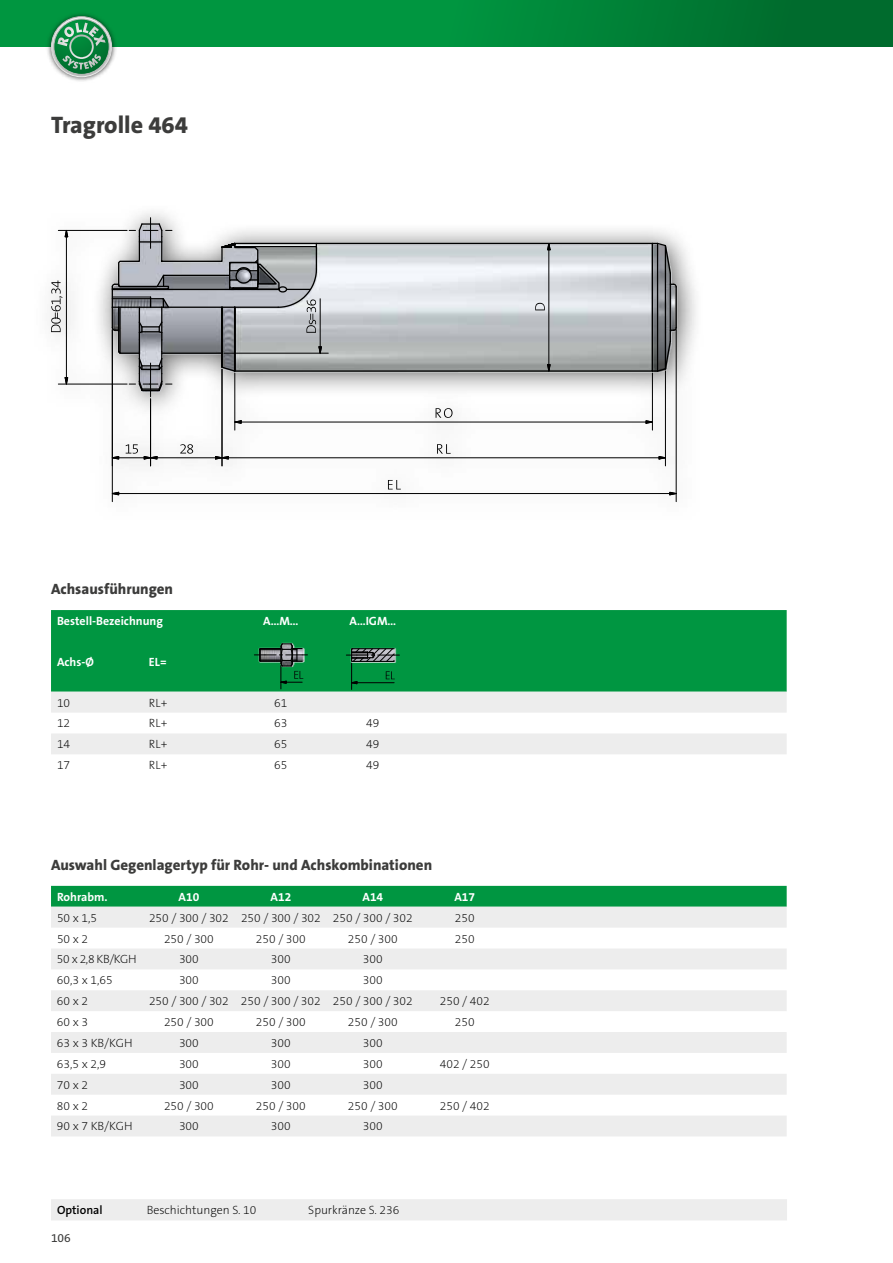
<style>
.page{position:relative;width:893px;height:1263px;background:#fff}
.page>*{position:absolute;margin:0;border:0;box-sizing:border-box;transform-origin:0 0}
.t1{font:800 24px "The Sans B8";color:#3c3c3b}
.t2{font:800 15px "The Sans B8";color:#3c3c3b}
.t3{font:200 12px "The Sans B2";color:#000}
.t4{font:700 12px "The Sans B7";color:#fff}
.t5{font:600 12px "The Sans B6";color:#000}
.t6{font:12px "The Sans B5 Plain";color:#3c3c3b}
</style>
<div class="page">
<div style="left:0;top:0;width:893px;height:47px;background:linear-gradient(to right,#00a346,#006f2f)"></div>
<img style="left:45px;top:10px;width:73px;height:71px">
<svg style="left:51px;top:16px;width:61px;height:61px;background:#59a378"></svg>
<div style="left:51px;top:1199px;width:736px;height:21px;background:#ededed"></div>
<div style="left:51px;top:886px;width:736px;height:21px;background:#009641"></div>
<svg style="left:51px;top:907px;width:736px;height:229px;fill:#ededed"></svg>
<img style="left:104px;top:212px;width:580px;height:208px">
<svg style="left:322px;top:242px;width:332px;height:130px;background:#c6cace"></svg>
<hr style="left:670px;top:273px;width:1px;height:68px;background:#000">
<hr style="left:665px;top:246px;width:1px;height:123px;background:#000">
<hr style="left:652px;top:243px;width:1px;height:128px;background:#000">
<hr style="left:657px;top:243px;width:1px;height:128px;background:#000">
<svg style="left:652px;top:340px;width:20px;height:33px"></svg>
<svg style="left:652px;top:242px;width:20px;height:33px"></svg>
<hr style="left:675px;top:287px;width:2px;height:41px;background:#000">
<svg style="left:671px;top:326px;width:6px;height:5px"></svg>
<svg style="left:671px;top:283px;width:6px;height:5px"></svg>
<svg style="left:51px;top:280px;width:12px;height:52px"></svg>
<svg style="left:535px;top:303px;width:10px;height:7px"></svg>
<svg style="left:436px;top:408px;width:16px;height:10px"></svg>
<svg style="left:437px;top:444px;width:14px;height:10px"></svg>
<svg style="left:388px;top:480px;width:13px;height:9px"></svg>
<svg style="left:180px;top:444px;width:13px;height:10px"></svg>
<svg style="left:64px;top:229px;width:4px;height:9px"></svg>
<svg style="left:64px;top:377px;width:5px;height:7px"></svg>
<hr style="left:66px;top:237px;width:1px;height:141px;background:#000">
<hr style="left:58px;top:230px;width:69px;height:1px;background:#000">
<hr style="left:58px;top:384px;width:69px;height:1px;background:#000">
<svg style="left:547px;top:240px;width:4px;height:11px"></svg>
<svg style="left:547px;top:364px;width:4px;height:10px"></svg>
<hr style="left:548px;top:250px;width:1px;height:115px;background:#000">
<svg style="left:235px;top:420px;width:7px;height:4px"></svg>
<svg style="left:645px;top:420px;width:7px;height:4px"></svg>
<hr style="left:241px;top:422px;width:405px;height:1px;background:#000">
<hr style="left:234px;top:373px;width:1px;height:57px;background:#000">
<hr style="left:652px;top:373px;width:1px;height:57px;background:#000">
<svg style="left:658px;top:456px;width:7px;height:4px"></svg>
<hr style="left:228px;top:457px;width:431px;height:1px;background:#000">
<hr style="left:665px;top:371px;width:1px;height:95px;background:#000">
<svg style="left:669px;top:491px;width:7px;height:5px"></svg>
<svg style="left:111px;top:491px;width:8px;height:5px"></svg>
<hr style="left:119px;top:493px;width:551px;height:1px;background:#000">
<hr style="left:112px;top:330px;width:1px;height:172px;background:#000">
<hr style="left:676px;top:330px;width:1px;height:172px;background:#000">
<svg style="left:215px;top:456px;width:14px;height:4px"></svg>
<hr style="left:157px;top:457px;width:59px;height:1px;background:#000">
<hr style="left:222px;top:369px;width:1px;height:97px;background:#000">
<svg style="left:111px;top:444px;width:47px;height:16px"></svg>
<hr style="left:150px;top:399px;width:1px;height:67px;background:#000">
<hr style="left:112px;top:330px;width:1px;height:136px;background:#000">
<svg style="left:111px;top:218px;width:211px;height:179px"></svg>
<hr style="left:320px;top:299px;width:1px;height:48px;background:#000">
<hr style="left:224px;top:353px;width:104px;height:1px;background:#000">
<div style="left:51px;top:610px;width:736px;height:82px;background:#009641"></div>
<svg style="left:51px;top:692px;width:736px;height:62px;fill:#ededed"></svg>
<img style="left:253px;top:637px;width:56px;height:36px">
<svg style="left:254px;top:642px;width:53px;height:47px;background:#20814b"></svg>
<img style="left:345px;top:642px;width:56px;height:26px">
<svg style="left:346px;top:648px;width:53px;height:41px;background:#1f804a"></svg>
<h1 class="t1" style="left:51px;top:112px;width:138px">Tragrolle 464</h1>
<p class="t2" style="left:51px;top:580px;width:124px">Achsausführungen</p>
<p class="t4" style="left:57px;top:614px;width:107px">Bestell-Bezeichnung</p>
<p class="t4" style="left:263px;top:614px;width:37px">A…M…</p>
<p class="t4" style="left:349px;top:614px;width:48px">A…IGM…</p>
<p class="t4" style="left:57px;top:655px;width:38px">Achs-Ø</p>
<p class="t4" style="left:149px;top:655px;width:19px">EL=</p>
<p class="t3" style="left:57px;top:696px;width:15px">10</p>
<p class="t3" style="left:149px;top:696px;width:20px">RL+</p>
<p class="t3" style="left:274px;top:696px;width:15px">61</p>
<p class="t3" style="left:57px;top:717px;width:15px">12</p>
<p class="t3" style="left:149px;top:717px;width:20px">RL+</p>
<p class="t3" style="left:274px;top:717px;width:15px">63</p>
<p class="t3" style="left:366px;top:717px;width:15px">49</p>
<p class="t3" style="left:57px;top:738px;width:15px">14</p>
<p class="t3" style="left:149px;top:738px;width:20px">RL+</p>
<p class="t3" style="left:274px;top:738px;width:15px">65</p>
<p class="t3" style="left:366px;top:738px;width:15px">49</p>
<p class="t3" style="left:57px;top:759px;width:15px">17</p>
<p class="t3" style="left:149px;top:759px;width:20px">RL+</p>
<p class="t3" style="left:274px;top:759px;width:15px">65</p>
<p class="t3" style="left:366px;top:759px;width:15px">49</p>
<p class="t2" style="left:51px;top:857px;width:383px">Auswahl Gegenlagertyp für Rohr- und Achskombinationen</p>
<p class="t4" style="left:57px;top:890px;width:52px">Rohrabm.</p>
<p class="t4" style="left:179px;top:890px;width:22px">A10</p>
<p class="t4" style="left:271px;top:890px;width:22px">A12</p>
<p class="t4" style="left:362px;top:890px;width:22px">A14</p>
<p class="t4" style="left:454px;top:890px;width:22px">A17</p>
<p class="t3" style="left:57px;top:911px;width:42px">50 x 1,5</p>
<p class="t3" style="left:149px;top:911px;width:265px">250 / 300 / 302 250 / 300 / 302 250 / 300 / 302</p>
<p class="t3" style="left:455px;top:911px;width:21px">250</p>
<p class="t3" style="left:57px;top:932px;width:33px">50 x 2</p>
<p class="t3" style="left:164px;top:932px;width:51px">250 / 300</p>
<p class="t3" style="left:256px;top:932px;width:51px">250 / 300</p>
<p class="t3" style="left:348px;top:932px;width:51px">250 / 300</p>
<p class="t3" style="left:455px;top:932px;width:21px">250</p>
<p class="t3" style="left:57px;top:953px;width:81px">50 x 2,8 KB/KGH</p>
<p class="t3" style="left:179px;top:953px;width:21px">300</p>
<p class="t3" style="left:271px;top:953px;width:21px">300</p>
<p class="t3" style="left:363px;top:953px;width:21px">300</p>
<p class="t3" style="left:57px;top:974px;width:57px">60,3 x 1,65</p>
<p class="t3" style="left:179px;top:974px;width:21px">300</p>
<p class="t3" style="left:271px;top:974px;width:21px">300</p>
<p class="t3" style="left:363px;top:974px;width:21px">300</p>
<p class="t3" style="left:57px;top:995px;width:33px">60 x 2</p>
<p class="t3" style="left:149px;top:995px;width:265px">250 / 300 / 302 250 / 300 / 302 250 / 300 / 302</p>
<p class="t3" style="left:440px;top:995px;width:51px">250 / 402</p>
<p class="t3" style="left:57px;top:1015px;width:33px">60 x 3</p>
<p class="t3" style="left:164px;top:1015px;width:51px">250 / 300</p>
<p class="t3" style="left:256px;top:1015px;width:51px">250 / 300</p>
<p class="t3" style="left:348px;top:1015px;width:51px">250 / 300</p>
<p class="t3" style="left:455px;top:1015px;width:21px">250</p>
<p class="t3" style="left:57px;top:1036px;width:77px">63 x 3 KB/KGH</p>
<p class="t3" style="left:179px;top:1036px;width:21px">300</p>
<p class="t3" style="left:271px;top:1036px;width:21px">300</p>
<p class="t3" style="left:363px;top:1036px;width:21px">300</p>
<p class="t3" style="left:57px;top:1057px;width:51px">63,5 x 2,9</p>
<p class="t3" style="left:179px;top:1057px;width:21px">300</p>
<p class="t3" style="left:271px;top:1057px;width:21px">300</p>
<p class="t3" style="left:363px;top:1057px;width:21px">300</p>
<p class="t3" style="left:440px;top:1057px;width:51px">402 / 250</p>
<p class="t3" style="left:57px;top:1078px;width:33px">70 x 2</p>
<p class="t3" style="left:179px;top:1078px;width:21px">300</p>
<p class="t3" style="left:271px;top:1078px;width:21px">300</p>
<p class="t3" style="left:363px;top:1078px;width:21px">300</p>
<p class="t3" style="left:57px;top:1099px;width:33px">80 x 2</p>
<p class="t3" style="left:164px;top:1099px;width:51px">250 / 300</p>
<p class="t3" style="left:256px;top:1099px;width:51px">250 / 300</p>
<p class="t3" style="left:348px;top:1099px;width:51px">250 / 300</p>
<p class="t3" style="left:440px;top:1099px;width:51px">250 / 402</p>
<p class="t3" style="left:57px;top:1120px;width:77px">90 x 7 KB/KGH</p>
<p class="t3" style="left:179px;top:1120px;width:21px">300</p>
<p class="t3" style="left:271px;top:1120px;width:21px">300</p>
<p class="t3" style="left:363px;top:1120px;width:21px">300</p>
<p class="t5" style="left:57px;top:1203px;width:47px">Optional</p>
<p class="t3" style="left:147px;top:1203px;width:111px">Beschichtungen S. 10</p>
<p class="t3" style="left:308px;top:1203px;width:93px">Spurkränze S. 236</p>
<p class="t6" style="left:51px;top:1231px;width:21px">106</p>
</div>
